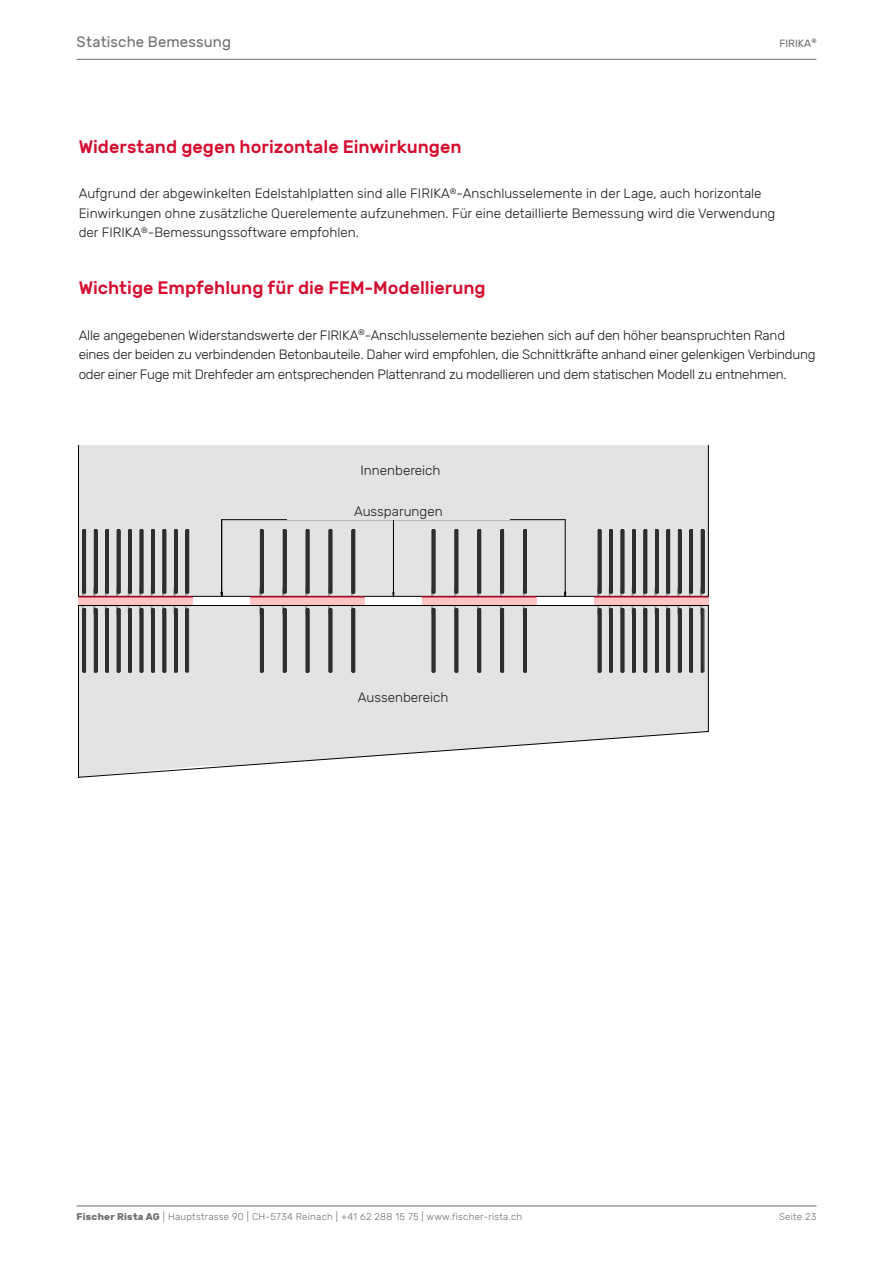
<style>
.page{position:relative;width:893px;height:1263px;background:#fff}
.page>*{position:absolute;margin:0;border:0;box-sizing:border-box;transform-origin:0 0}
.t1{font:500 18px "Rubik";color:#d50c2f}
.t2{font:15px "Rubik";letter-spacing:.005em;color:#6f6f6e}
.t3{font:300 13.5px/19.5px "Rubik";letter-spacing:-.015em;color:#1a1a18}
.t4{font:10.5px "Rubik";color:#6f6f6e}
.t5{font:300 9.75px "Rubik";letter-spacing:.025em;color:#6f6f6e}
.s1{font-weight:700}
</style>
<div class="page">
<hr style="left:77px;top:1206px;width:739px;height:1px;background:#6f6f6e">
<hr style="left:77px;top:59px;width:739px;height:1px;background:#6f6f6e">
<svg style="left:78px;top:445px;width:631px;height:333px;background:#e4e4e4"></svg>
<svg style="left:78px;top:519px;width:631px;height:87px;background:#d8d7d7"></svg>
<svg style="left:392px;top:520px;width:3px;height:9px"></svg>
<svg style="left:564px;top:519px;width:3px;height:10px"></svg>
<hr style="left:222px;top:519px;width:343px;height:1px;background:#000">
<svg style="left:83px;top:529px;width:621px;height:143px;background:#c0bebe"></svg>
<svg style="left:220px;top:519px;width:3px;height:88px"></svg>
<div style="left:289px;top:465px;width:223px;height:24px;background:#e3e3e3"></div>
<div style="left:292px;top:692px;width:223px;height:24px;background:#e3e3e3"></div>
<div style="left:287px;top:506px;width:223px;height:13px;background:#e3e3e3"></div>
<hr style="left:79px;top:596px;width:114px;height:2px;background:#d50c2f">
<hr style="left:250px;top:596px;width:115px;height:2px;background:#d50c2f">
<hr style="left:422px;top:596px;width:114px;height:2px;background:#d50c2f">
<hr style="left:594px;top:596px;width:114px;height:2px;background:#d50c2f">
<p class="t2" style="left:77px;top:33px;width:156px">Statische Bemessung</p>
<h1 class="t1" style="left:79px;top:136px;width:384px">Widerstand gegen horizontale Einwirkungen</h1>
<p class="t4" style="left:779px;top:37px;width:38px">FIRIKA<sup>®</sup></p>
<p class="t3" style="left:79px;top:184px;width:698px">Aufgrund der abgewinkelten Edelstahlplatten sind alle FIRIKA<sup>®</sup>-Anschlusselemente in der Lage, auch horizontale<br>Einwirkungen ohne zusätzliche Querelemente aufzunehmen. Für eine detaillierte Bemessung wird die Verwendung der FIRIKA<sup>®</sup>-Bemessungssoftware empfohlen.</p>
<h1 class="t1" style="left:79px;top:278px;width:409px">Wichtige Empfehlung für die FEM-Modellierung</h1>
<p class="t3" style="left:79px;top:326px;width:738px">Alle angegebenen Widerstandswerte der FIRIKA<sup>®</sup>-Anschlusselemente beziehen sich auf den höher beanspruchten Rand eines der beiden zu verbindenden Betonbauteile. Daher wird empfohlen, die Schnittkräfte anhand einer gelenkigen Verbindung oder einer Fuge mit Drehfeder am entsprechenden Plattenrand zu modellieren und dem statischen Modell zu entnehmen.</p>
<p class="t3" style="left:361px;top:461px;width:81px">Innenbereich</p>
<p class="t3" style="left:354px;top:502px;width:90px">Aussparungen</p>
<p class="t3" style="left:358px;top:688px;width:92px">Aussenbereich</p>
<p class="t5" style="left:77px;top:1211px;width:447px"><span class="s1">Fischer Rista AG</span> | Hauptstrasse 90 | CH-5734 Reinach | +41 62 288 15 75 | www.fischer-rista.ch</p>
<p class="t5" style="left:779px;top:1211px;width:39px">Seite 23</p>
</div>
